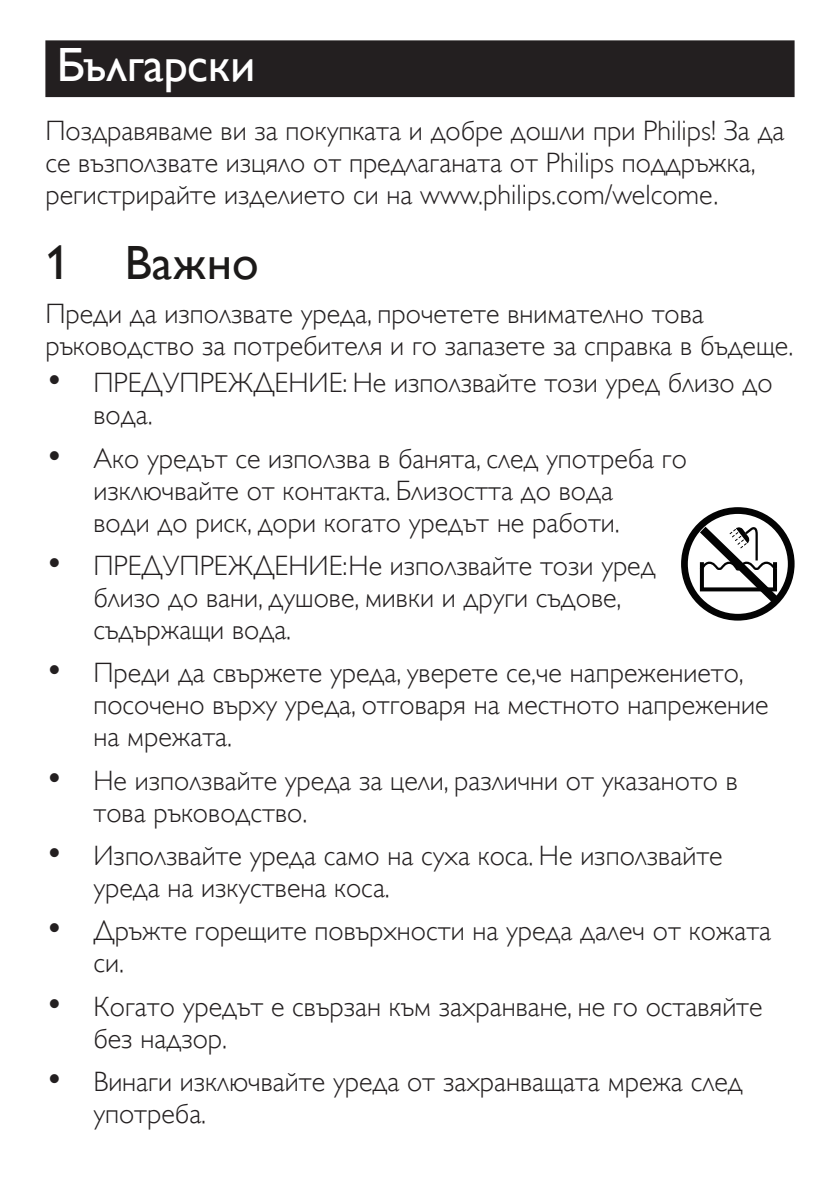
<style>
.page{position:relative;width:840px;height:1191px;background:#fff}
.page>*{position:absolute;margin:0;border:0;box-sizing:border-box;transform-origin:0 0}
.t1{font:48px "Gill Sans Alt One WGL";letter-spacing:-.01em;color:#fff}
.t2{font:48px "Gill Sans Alt One WGL";color:#1c1a19}
.t3{font:28px/32px "Gill Sans Alt One WGL Light";color:#231f20}
.s1{font-size:36px}
</style>
<div class="page">
<svg style="left:681px;top:507px;width:113px;height:113px"></svg>
<div style="left:45px;top:40px;width:749px;height:57px;background:#231f20"></div>
<p class="t1" style="left:57px;top:32px;width:200px">Български</p>
<p class="t3" style="left:45px;top:115px;width:740px">Поздравяваме ви за покупката и добре дошли при Philips! За да се възползвате изцяло от предлаганата от Philips поддръжка, регистрирайте изделието си на www.philips.com/welcome.</p>
<p class="t2" style="left:45px;top:230px;width:214px">1 Важно</p>
<p class="t3" style="left:45px;top:297px;width:749px">Преди да използвате уреда, прочетете внимателно това ръководство за потребителя и го запазете за справка в бъдеще.</p>
<p class="t3" style="left:93px;top:367px;width:680px;text-indent:-48px"><span class="s1">•</span> ПРЕДУПРЕЖДЕНИЕ: Не използвайте този уред близо до вода.</p>
<p class="t3" style="left:93px;top:442px;width:594px;text-indent:-48px"><span class="s1">•</span> Ако уредът се използва в банята, след употреба го изключвайте от контакта. Близостта до вода<br>води до риск, дори когато уредът не работи.</p>
<p class="t3" style="left:93px;top:550px;width:563px;text-indent:-48px"><span class="s1">•</span> ПРЕДУПРЕЖДЕНИЕ:Не използвайте този уред близо до вани, душове, мивки и други съдове, съдържащи вода.</p>
<p class="t3" style="left:93px;top:657px;width:676px;text-indent:-48px"><span class="s1">•</span> Преди да свържете уреда, уверете се,че напрежението, посочено върху уреда, отговаря на местното напрежение на мрежата.</p>
<p class="t3" style="left:93px;top:764px;width:645px;text-indent:-48px"><span class="s1">•</span> Не използвайте уреда за цели, различни от указаното в това ръководство.</p>
<p class="t3" style="left:93px;top:840px;width:630px;text-indent:-48px"><span class="s1">•</span> Използвайте уреда само на суха коса. Не използвайте уреда на изкуствена коса.</p>
<p class="t3" style="left:93px;top:915px;width:679px;text-indent:-48px"><span class="s1">•</span> Дръжте горещите повърхности на уреда далеч от кожата си.</p>
<p class="t3" style="left:93px;top:990px;width:670px;text-indent:-48px"><span class="s1">•</span> Когато уредът е свързан към захранване, не го оставяйте без надзор.</p>
<p class="t3" style="left:93px;top:1066px;width:650px;text-indent:-48px"><span class="s1">•</span> Винаги изключвайте уреда от захранващата мрежа след употреба.</p>
</div>
